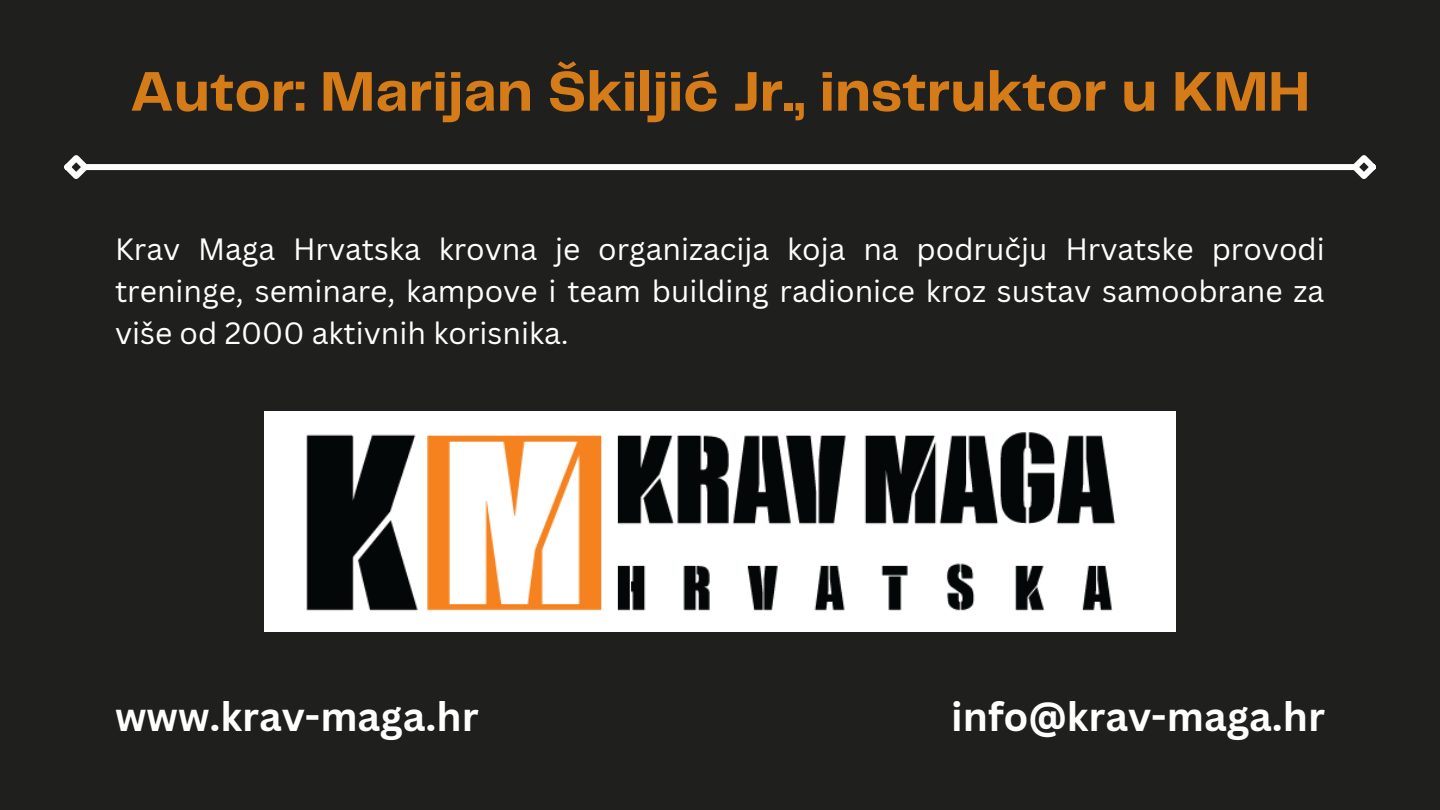
<style>
.page{position:relative;width:1440px;height:810px;background:#1f1f1e}
.page>*{position:absolute;margin:0;border:0;box-sizing:border-box;transform-origin:0 0}
.t1{font:700 58px "Telegraf";color:#d57b18}
.t2{font:700 40px "Canva Sans";color:#fff}
.t3{font:30px/42px "Canva Sans";color:#fff;text-align:justify}
</style>
<div class="page">
<div style="left:84px;top:164px;width:1272px;height:6px;background:#fff"></div>
<svg style="left:64px;top:155px;width:30px;height:24px"></svg>
<svg style="left:1346px;top:155px;width:30px;height:24px"></svg>
<img style="left:265px;top:412px;width:911px;height:220px">
<p class="t1" style="left:130px;top:67px;width:1182px">Autor: Marijan Škiljić Jr., instruktor u KMH</p>
<p class="t3" style="left:115px;top:228px;width:1211px">Krav Maga Hrvatska krovna je organizacija koja na području Hrvatske provodi treninge, seminare, kampove i team building radionice kroz sustav samoobrane za više od 2000 aktivnih korisnika.</p>
<p class="t2" style="left:115px;top:688px;width:365px">www.krav-maga.hr</p>
<p class="t2" style="left:951px;top:688px;width:375px">info@krav-maga.hr</p>
</div>
